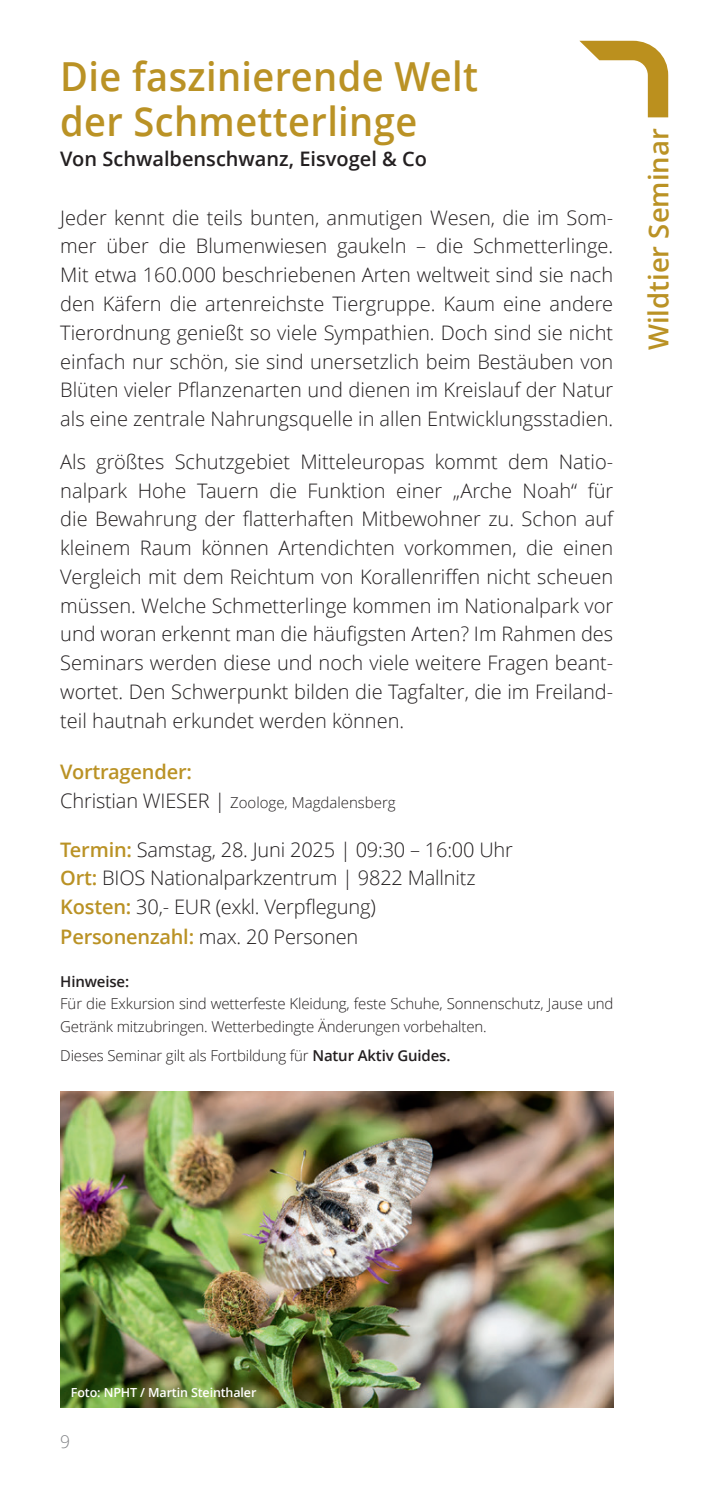
<style>
.page{position:relative;width:709px;height:1489px;background:#fff}
.page>*{position:absolute;margin:0;border:0;box-sizing:border-box;transform-origin:0 0}
.t1{font:600 40px/45px "Open Sans";letter-spacing:.01em;color:#ba9225;scale:.95 1}
.t2{font:600 27.5px "Open Sans";color:#ba9225}
.t3{font:300 20px/28.8px "Open Sans";letter-spacing:-.01em;color:#231f20;text-align:justify}
.t4{font:600 20px "Open Sans";color:#231f20}
.t5{font:600 20px "Open Sans";letter-spacing:-.01em;color:#ba9225}
.t6{font:300 17.5px "Open Sans";color:#808285}
.t7{font:300 15px/22.5px "Open Sans";letter-spacing:-.01em;color:#231f20}
.t8{font:600 15px "Open Sans";letter-spacing:-.01em;color:#231f20}
.t9{font:600 12.5px "Open Sans";letter-spacing:-.01em;color:#fff}
.s1{font-size:20px}
.s2{font-weight:600;color:#ba9225}
.s3{font-weight:600}
</style>
<div class="page">
<svg style="left:579px;top:41px;width:89px;height:76px"></svg>
<img style="left:60px;top:1091px;width:553px;height:316px">
<h1 class="t1" style="left:60px;top:53px;width:441px">Die faszinierende Welt der Schmetterlinge</h1>
<p class="t4" style="left:60px;top:145px;width:368px">Von Schwalbenschwanz, Eisvogel &amp; Co</p>
<p class="t3" style="left:60px;top:202px;width:554px">Jeder kennt die teils bunten, anmutigen Wesen, die im Som&shy;mer über die Blumenwiesen gaukeln – die Schmetterlinge.<br>Mit etwa 160.000 beschriebenen Arten weltweit sind sie nach den Käfern die artenreichste Tiergruppe. Kaum eine andere Tierordnung genießt so viele Sympathien. Doch sind sie nicht einfach nur schön, sie sind unersetzlich beim Bestäuben von Blüten vieler Pflanzenarten und dienen im Kreislauf der Natur als eine zentrale Nahrungsquelle in allen Entwicklungsstadien.</p>
<p class="t3" style="left:60px;top:447px;width:554px">Als größtes Schutzgebiet Mitteleuropas kommt dem Natio&shy;nalpark Hohe Tauern die Funktion einer „Arche Noah“ für die Bewahrung der flatterhaften Mitbewohner zu. Schon auf kleinem Raum können Artendichten vorkommen, die einen Vergleich mit dem Reichtum von Korallenriffen nicht scheuen müssen. Welche Schmetterlinge kommen im Nationalpark vor und woran erkennt man die häufigsten Arten? Im Rahmen des Seminars werden diese und noch viele weitere Fragen beant&shy;wortet. Den Schwerpunkt bilden die Tagfalter, die im Freiland&shy;teil hautnah erkundet werden können.</p>
<p class="t5" style="left:60px;top:758px;width:133px">Vortragender:</p>
<p class="t7" style="left:60px;top:790px;width:337px"><span class="s1">Christian WIESER |</span> Zoologe, Magdalensberg</p>
<p class="t3" style="left:60px;top:834px;width:454px;text-align:left"><span class="s2">Termin:</span> Samstag, 28. Juni 2025 | 09:30 – 16:00 Uhr <span class="s2">Ort:</span> BIOS Nationalparkzentrum | 9822 Mallnitz <span class="s2">Kosten:</span> 30,- EUR (exkl. Verpflegung)<br><span class="s2">Personenzahl:</span> max. 20 Personen</p>
<p class="t8" style="left:60px;top:971px;width:70px">Hinweise:</p>
<p class="t7" style="left:60px;top:992px;width:554px">Für die Exkursion sind wetterfeste Kleidung, feste Schuhe, Sonnenschutz, Jause und<br>Getränk mitzubringen. Wetterbedingte Änderungen vorbehalten.</p>
<p class="t7" style="left:60px;top:1044px;width:392px">Dieses Seminar gilt als Fortbildung für <span class="s3">Natur Aktiv Guides.</span></p>
<h2 class="t2" style="left:639px;top:350px;width:224px;rotate:-90deg">Wildtier Seminar</h2>
<p class="t9" style="left:71px;top:1383px;width:187px">Foto: NPHT / Martin Steinthaler</p>
<p class="t6" style="left:60px;top:1429px;width:11px">9</p>
</div>
